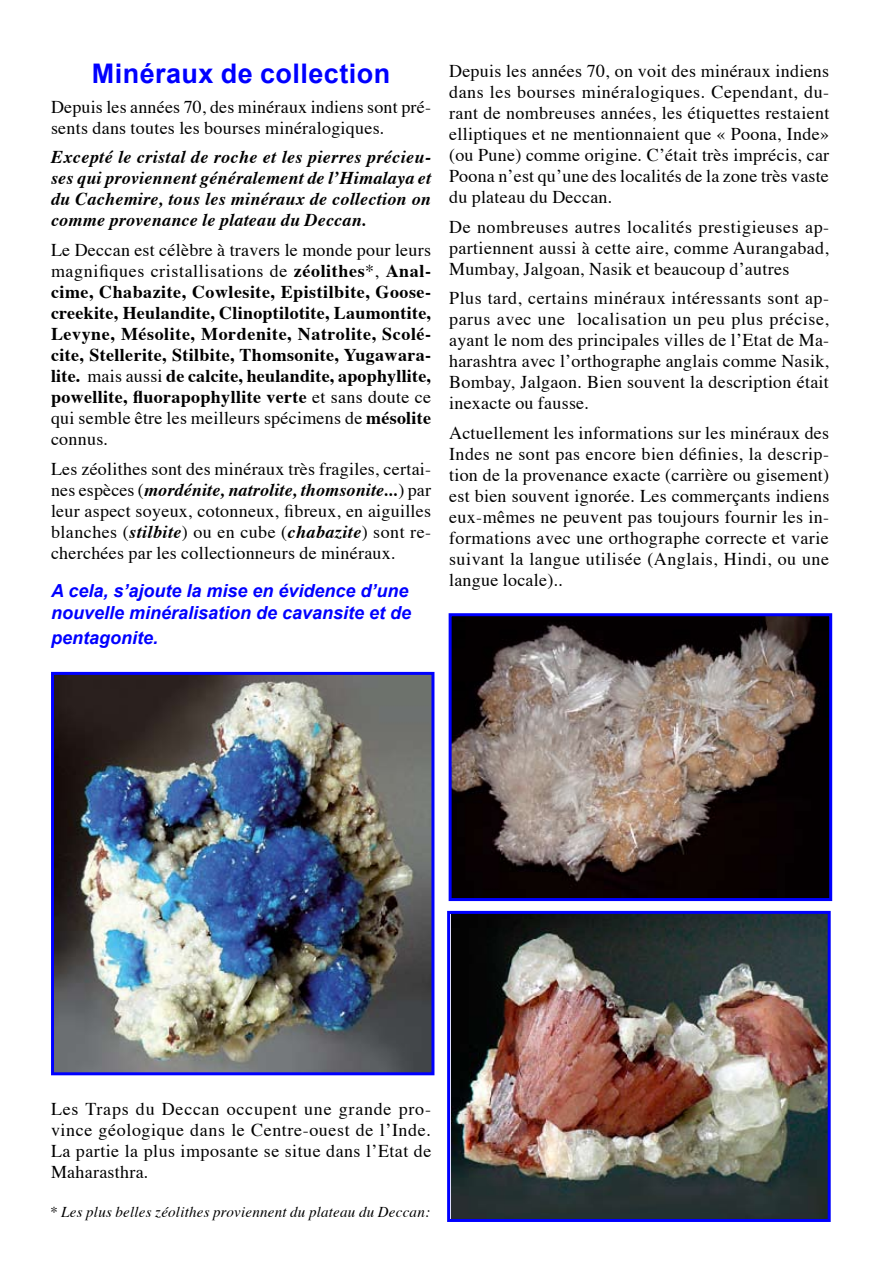
<style>
.page{position:relative;width:893px;height:1263px;background:#fff}
.page>*{position:absolute;margin:0;border:0;box-sizing:border-box;transform-origin:0 0}
.t1{font:700 27px "Arial";letter-spacing:.015em;color:#00f}
.t2{font:18px/21px "Times";letter-spacing:.015em;color:#000;text-align:justify}
.t3{font:700 18px/21px "Times";letter-spacing:.02em;color:#000;text-align:justify}
.t4{font:italic 700 18px/21px "Times";letter-spacing:.015em;color:#000;text-align:justify}
.t5{font:italic 700 18px/21.6px "Arial";color:#00f}
.t6{font:italic 15px "Times";letter-spacing:.015em;color:#000}
.s1{font-weight:400}
.s2{font-weight:700;font-style:italic}
</style>
<div class="page">
<img style="left:55px;top:676px;width:375px;height:395px">
<div style="left:51px;top:672px;width:383px;height:403px;border:3px solid #00f"></div>
<img style="left:453px;top:617px;width:375px;height:280px">
<div style="left:449px;top:613px;width:383px;height:288px;border:3px solid #00f"></div>
<img style="left:451px;top:915px;width:376px;height:303px">
<div style="left:447px;top:911px;width:384px;height:311px;border:3px solid #00f"></div>
<h1 class="t1" style="left:92px;top:59px;width:300px">Minéraux de collection</h1>
<p class="t2" style="left:51px;top:97px;width:382px">Depuis les années 70, des minéraux indiens sont pré&shy;sents dans toutes les bourses minéralogiques.</p>
<p class="t4" style="left:51px;top:148px;width:382px">Excepté le cristal de roche et les pierres précieu&shy;ses qui proviennent généralement de l’Himalaya et du Cachemire, tous les minéraux de collection on comme provenance le plateau du Deccan.</p>
<p class="t3" style="left:51px;top:240px;width:382px"><span class="s1">Le Deccan est célèbre à travers le monde pour leurs magnifiques cristallisations de</span> zéolithes<span class="s1">*,</span> Anal&shy;cime, Chabazite, Cowlesite, Epistilbite, Goose&shy;creekite, Heulandite, Clinoptilotite, Laumontite, Levyne, Mésolite, Mordenite, Natrolite, Scolé&shy;cite, Stellerite, Stilbite, Thomsonite, Yugawara&shy;lite. <span class="s1">mais aussi</span> de calcite, heulandite, apophyllite, powellite, fluorapophyllite verte <span class="s1">et sans doute ce qui semble être les meilleurs spécimens de</span> mésolite <span class="s1">connus.</span></p>
<p class="t2" style="left:51px;top:459px;width:382px">Les zéolithes sont des minéraux très fragiles, certai&shy;nes espèces (<span class="s2">mordénite, natrolite, thomsonite...</span>) par leur aspect soyeux, cotonneux, fibreux, en aiguilles blanches (<span class="s2">stilbite</span>) ou en cube (<span class="s2">chabazite</span>) sont re&shy;cherchées par les collectionneurs de minéraux.</p>
<p class="t5" style="left:51px;top:580px;width:362px">A cela, s’ajoute la mise en évidence d’une nouvelle minéralisation de cavansite et de</p>
<p class="t5" style="left:51px;top:627px;width:109px">pentagonite.</p>
<p class="t2" style="left:449px;top:62px;width:382px">Depuis les années 70, on voit des minéraux indiens dans les bourses minéralogiques. Cependant, du&shy;rant de nombreuses années, les étiquettes restaient elliptiques et ne mentionnaient que « Poona, Inde» (ou Pune) comme origine. C’était très imprécis, car Poona n’est qu’une des localités de la zone très vaste du plateau du Deccan.</p>
<p class="t2" style="left:449px;top:217px;width:382px">De nombreuses autres localités prestigieuses ap&shy;partiennent aussi à cette aire, comme Aurangabad, Mumbay, Jalgoan, Nasik et beaucoup d’autres</p>
<p class="t2" style="left:449px;top:289px;width:382px">Plus tard, certains minéraux intéressants sont ap&shy;parus avec une localisation un peu plus précise, ayant le nom des principales villes de l’Etat de Ma&shy;harashtra avec l’orthographe anglais comme Nasik, Bombay, Jalgaon. Bien souvent la description était inexacte ou fausse.</p>
<p class="t2" style="left:449px;top:423px;width:382px">Actuellement les informations sur les minéraux des Indes ne sont pas encore bien définies, la descrip&shy;tion de la provenance exacte (carrière ou gisement) est bien souvent ignorée. Les commerçants indiens eux-mêmes ne peuvent pas toujours fournir les in&shy;formations avec une orthographe correcte et varie suivant la langue utilisée (Anglais, Hindi, ou une langue locale)..</p>
<p class="t2" style="left:51px;top:1099px;width:382px">Les Traps du Deccan occupent une grande pro&shy;vince géologique dans le Centre-ouest de l’Inde.<br>La partie la plus imposante se situe dans l’Etat de Maharasthra.</p>
<p class="t6" style="left:50px;top:1202px;width:381px">* Les plus belles zéolithes proviennent du plateau du Deccan:</p>
</div>
